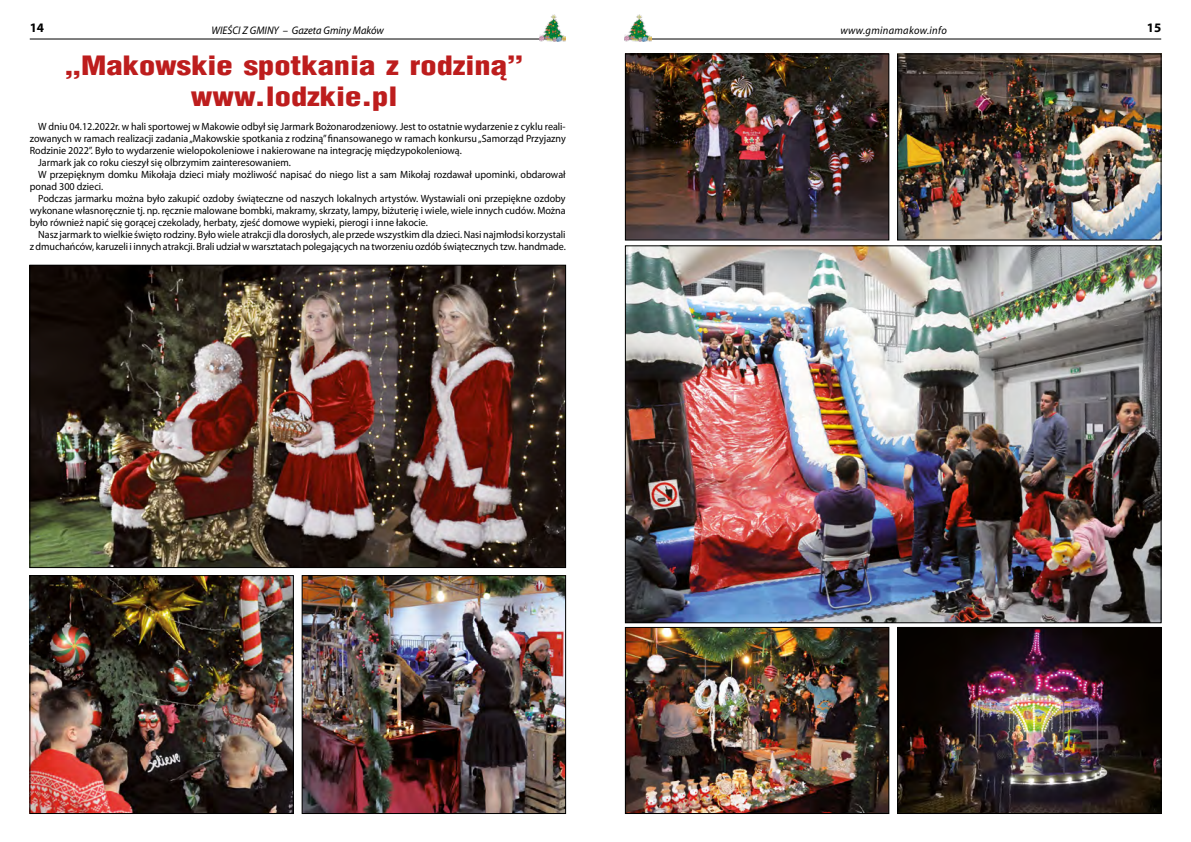
<style>
.page{position:relative;width:1191px;height:842px;background:#fff}
.page>*{position:absolute;margin:0;border:0;box-sizing:border-box;transform-origin:0 0}
.t1{font:900 26px/31px "Switzerland Cond";color:#bd1d1d;text-align:center;scale:1.25 1}
.t2{font:700 13px "Myriad Pro";color:#000}
.t3{font:italic 11px "Myriad Pro";color:#000;scale:.95 1}
.t4{font:italic 11px "Myriad";letter-spacing:.03em;color:#000;scale:.95 1}
.t5{font:10.5px "Myriad Pro";color:#000;scale:.96 1}
</style>
<div class="page">
<hr style="left:30px;top:39px;width:536px;height:1px;background:#000">
<hr style="left:625px;top:39px;width:536px;height:1px;background:#000">
<img style="left:624px;top:15px;width:27px;height:27px">
<img style="left:539px;top:15px;width:27px;height:27px">
<img style="left:32px;top:267px;width:532px;height:299px">
<div style="left:30px;top:265px;width:536px;height:303px;border:1px solid #000"></div>
<img style="left:627px;top:56px;width:260px;height:182px">
<div style="left:625px;top:54px;width:264px;height:186px;border:1px solid #000"></div>
<img style="left:899px;top:56px;width:260px;height:182px">
<div style="left:897px;top:54px;width:264px;height:186px;border:1px solid #000"></div>
<img style="left:627px;top:248px;width:532px;height:373px">
<img style="left:627px;top:629px;width:260px;height:183px">
<div style="left:625px;top:627px;width:264px;height:187px;border:1px solid #000"></div>
<img style="left:899px;top:629px;width:260px;height:183px">
<div style="left:897px;top:627px;width:264px;height:187px;border:1px solid #000"></div>
<img style="left:32px;top:577px;width:259px;height:235px">
<div style="left:30px;top:575px;width:263px;height:239px;border:1px solid #000"></div>
<img style="left:304px;top:577px;width:260px;height:235px">
<div style="left:302px;top:575px;width:264px;height:239px;border:1px solid #000"></div>
<p class="t2" style="left:30px;top:20px;width:16px">14</p>
<p class="t3" style="left:211px;top:23px;width:183px">WIEŚCI Z GMINY – Gazeta Gminy Maków</p>
<p class="t4" style="left:840px;top:25px;width:114px">www.gminamakow.info</p>
<p class="t2" style="left:1146px;top:20px;width:16px">15</p>
<h1 class="t1" style="left:65px;top:49px;width:368px">„Makowskie spotkania z rodziną” www.lodzkie.pl</h1>
<p class="t5" style="left:38px;top:120px;width:551px">W dniu 04.12.2022r. w hali sportowej w Makowie odbył się Jarmark Bożonarodzeniowy. Jest to ostatnie wydarzenie z cyklu reali-</p>
<p class="t5" style="left:30px;top:132px;width:560px">zowanych w ramach realizacji zadania „Makowskie spotkania z rodziną” finansowanego w ramach konkursu „Samorząd Przyjazny</p>
<p class="t5" style="left:30px;top:144px;width:451px">Rodzinie 2022”. Było to wydarzenie wielopokoleniowe i nakierowane na integrację międzypokoleniową.</p>
<p class="t5" style="left:38px;top:156px;width:265px">Jarmark jak co roku cieszył się olbrzymim zainteresowaniem.</p>
<p class="t5" style="left:38px;top:168px;width:551px">W przepięknym domku Mikołaja dzieci miały możliwość napisać do niego list a sam Mikołaj rozdawał upominki, obdarował</p>
<p class="t5" style="left:30px;top:180px;width:78px">ponad 300 dzieci.</p>
<p class="t5" style="left:38px;top:192px;width:551px">Podczas jarmarku można było zakupić ozdoby świąteczne od naszych lokalnych artystów. Wystawiali oni przepiękne ozdoby</p>
<p class="t5" style="left:30px;top:204px;width:560px">wykonane własnoręcznie tj. np. ręcznie malowane bombki, makramy, skrzaty, lampy, biżuterię i wiele, wiele innych cudów. Można</p>
<p class="t5" style="left:30px;top:216px;width:416px">było również napić się gorącej czekolady, herbaty, zjeść domowe wypieki, pierogi i inne łakocie.</p>
<p class="t5" style="left:38px;top:228px;width:551px">Nasz jarmark to wielkie święto rodziny. Było wiele atrakcji dla dorosłych, ale przede wszystkim dla dzieci. Nasi najmłodsi korzystali</p>
<p class="t5" style="left:30px;top:240px;width:560px">z dmuchańców, karuzeli i innych atrakcji. Brali udział w warsztatach polegających na tworzeniu ozdób świątecznych tzw. handmade.</p>
</div>
